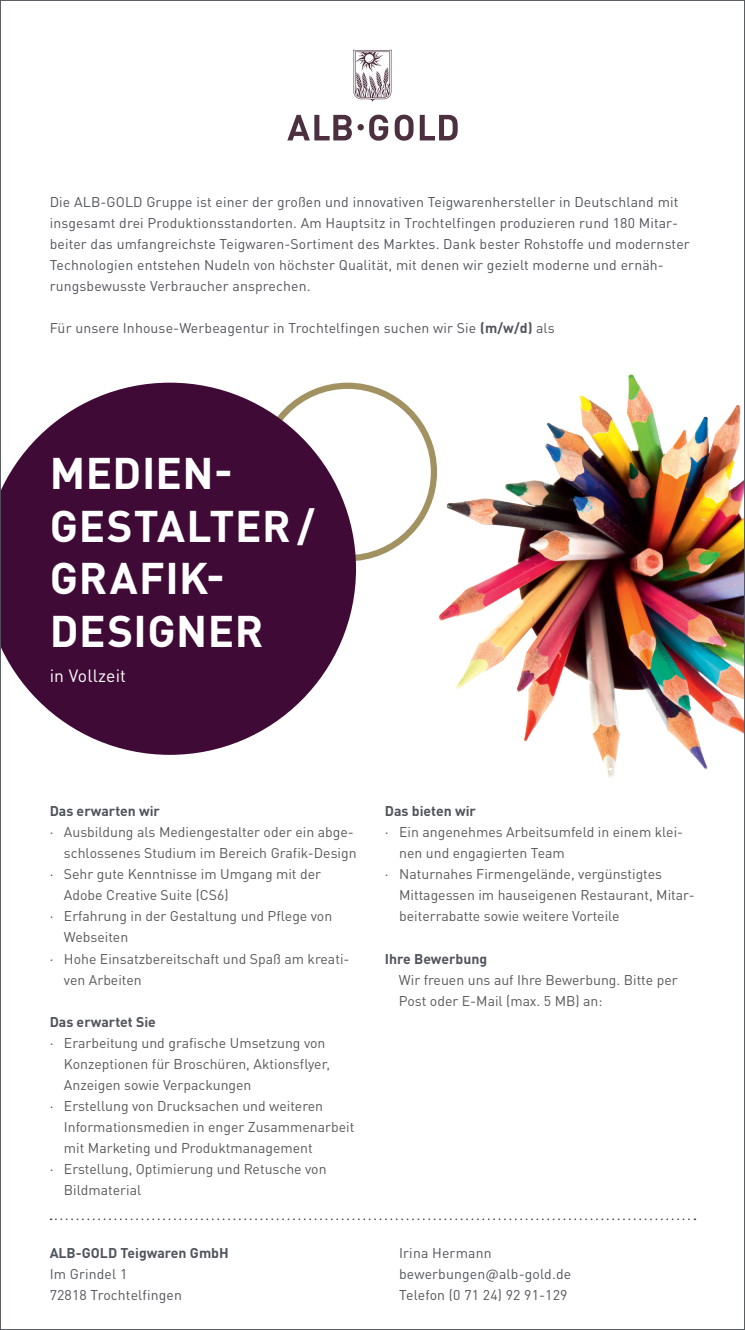
<style>
.page{position:relative;width:745px;height:1330px;background:#fff}
.page>*{position:absolute;margin:0;border:0;box-sizing:border-box;transform-origin:0 0}
.t1{font:700 43.75px/52.5px "DINOT";letter-spacing:.01em;color:#fff}
.t2{font:17.5px "DINOT";letter-spacing:.01em;color:#fff}
.t3{font:14px/21px "DINOT";color:#57585a}
.t4{font:14px/21px "DINOT";letter-spacing:.01em;color:#51545c}
.t5{font:700 14px "DINOT";color:#51545c}
.s1{font-weight:700}
</style>
<div class="page">
<img style="left:2px;top:49px;width:740px;height:1172px">
<p class="t4" style="left:50px;top:190px;width:641px">Die ALB-GOLD Gruppe ist einer der großen und innovativen Teigwarenhersteller in Deutschland mit insgesamt drei Produktionsstandorten. Am Hauptsitz in Trochtelfingen produzieren rund 180 Mitar&shy;beiter das umfangreichste Teigwaren-Sortiment des Marktes. Dank bester Rohstoffe und modernster Technologien entstehen Nudeln von höchster Qualität, mit denen wir gezielt moderne und ernäh&shy;rungsbewusste Verbraucher ansprechen.</p>
<p class="t4" style="left:50px;top:316px;width:506px">Für unsere Inhouse-Werbeagentur in Trochtelfingen suchen wir Sie <span class="s1">(m/w/d)</span> als</p>
<h1 class="t1" style="left:50px;top:443px;width:266px">MEDIEN-<br>GESTALTER/<br>GRAFIK-<br>DESIGNER</h1>
<p class="t2" style="left:50px;top:662px;width:78px">in Vollzeit</p>
<p class="t5" style="left:50px;top:800px;width:112px">Das erwarten wir</p>
<p class="t3" style="left:50px;top:820px;width:305px">· Ausbildung als Mediengestalter oder ein abge-</p>
<p class="t3" style="left:64px;top:841px;width:294px">schlossenes Studium im Bereich Grafik-Design</p>
<p class="t3" style="left:50px;top:862px;width:273px">· Sehr gute Kenntnisse im Umgang mit der</p>
<p class="t3" style="left:64px;top:883px;width:166px">Adobe Creative Suite (CS6)</p>
<p class="t3" style="left:50px;top:904px;width:284px">· Erfahrung in der Gestaltung und Pflege von</p>
<p class="t3" style="left:64px;top:925px;width:66px">Webseiten</p>
<p class="t3" style="left:50px;top:946px;width:301px">· Hohe Einsatzbereitschaft und Spaß am kreati-</p>
<p class="t3" style="left:64px;top:967px;width:79px">ven Arbeiten</p>
<p class="t5" style="left:50px;top:1010px;width:108px">Das erwartet Sie</p>
<p class="t3" style="left:50px;top:1030px;width:277px">· Erarbeitung und grafische Umsetzung von</p>
<p class="t3" style="left:64px;top:1051px;width:267px">Konzeptionen für Broschüren, Aktionsflyer,</p>
<p class="t3" style="left:64px;top:1072px;width:189px">Anzeigen sowie Verpackungen</p>
<p class="t3" style="left:50px;top:1093px;width:275px">· Erstellung von Drucksachen und weiteren</p>
<p class="t3" style="left:64px;top:1114px;width:292px">Informationsmedien in enger Zusammenarbeit</p>
<p class="t3" style="left:64px;top:1135px;width:250px">mit Marketing und Produktmanagement</p>
<p class="t3" style="left:50px;top:1156px;width:278px">· Erstellung, Optimierung und Retusche von</p>
<p class="t3" style="left:64px;top:1177px;width:79px">Bildmaterial</p>
<p class="t5" style="left:50px;top:1241px;width:180px">ALB-GOLD Teigwaren GmbH</p>
<p class="t4" style="left:50px;top:1261px;width:134px">Im Grindel 1<br>72818 Trochtelfingen</p>
<p class="t5" style="left:384px;top:800px;width:92px">Das bieten wir</p>
<p class="t3" style="left:384px;top:820px;width:299px">· Ein angenehmes Arbeitsumfeld in einem klei-</p>
<p class="t3" style="left:399px;top:841px;width:167px">nen und engagierten Team</p>
<p class="t3" style="left:384px;top:862px;width:279px">· Naturnahes Firmengelände, vergünstigtes</p>
<p class="t3" style="left:399px;top:883px;width:297px">Mittagessen im hauseigenen Restaurant, Mitar-</p>
<p class="t3" style="left:399px;top:904px;width:222px">beiterrabatte sowie weitere Vorteile</p>
<p class="t5" style="left:384px;top:947px;width:104px">Ihre Bewerbung</p>
<p class="t3" style="left:398px;top:967px;width:280px">Wir freuen uns auf Ihre Bewerbung. Bitte per<br>Post oder E-Mail (max. 5 MB) an:</p>
<p class="t4" style="left:399px;top:1240px;width:173px">Irina Hermann bewerbungen@alb-gold.de<br>Telefon (0 71 24) 92 91-129</p>
</div>
